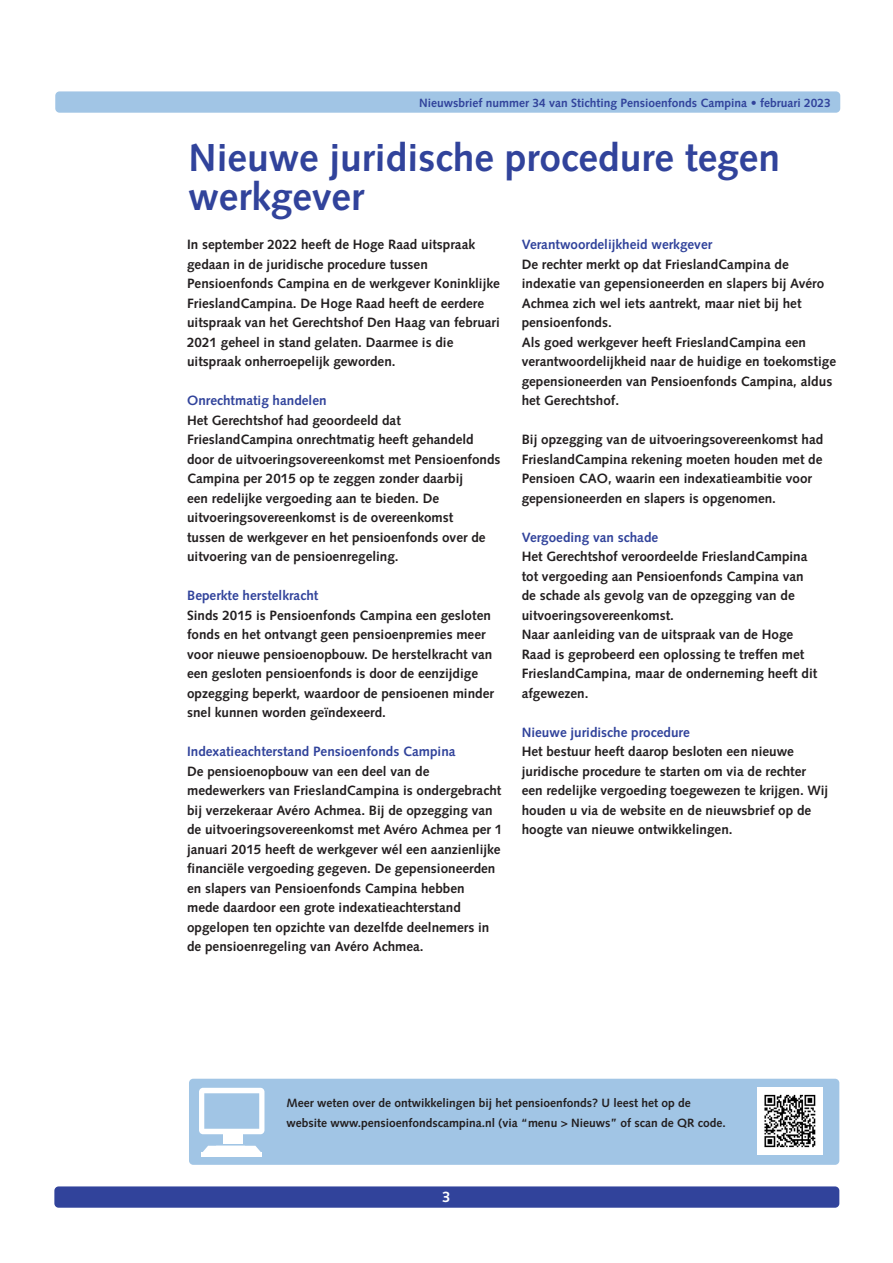
<style>
.page{position:relative;width:893px;height:1263px;background:#fff}
.page>*{position:absolute;margin:0;border:0;box-sizing:border-box;transform-origin:0 0}
.Body{font:700 39px/39px "Syntax";color:#31439b}
.t1{font:700 15px "Syntax";color:#fff}
.Body-2{font:700 13.5px/19.5px "Syntax";color:#231f20}
.Subkop{font:700 13.5px/19.5px "Syntax";color:#231f20}
.Subkop-2{font:700 13.5px "Syntax";color:#31439b}
.t2{font:700 12px "Syntax";color:#231f20}
.t3{font:700 12px "Syntax";color:#31439b}
</style>
<div class="page">
<div style="left:54px;top:1186px;width:785px;height:22px;background:#31439b;border-radius:4px"></div>
<div style="left:55px;top:91px;width:785px;height:22px;background:#a1c5e5;border-radius:4px"></div>
<div style="left:189px;top:1079px;width:650px;height:86px;background:#a1c5e5;border-radius:4px"></div>
<svg style="left:199px;top:1088px;width:65px;height:46px"></svg>
<div style="left:223px;top:1131px;width:20px;height:12px;background:#fff"></div>
<svg style="left:203px;top:1146px;width:58px;height:6px"></svg>
<div style="left:202px;top:1152px;width:60px;height:5px;background:#fff"></div>
<img style="left:757px;top:1087px;width:65px;height:68px">
<p class="t3" style="left:419px;top:96px;width:413px">Nieuwsbrief nummer 34 van Stichting Pensioenfonds Campina • februari 2023</p>
<p class="Body" style="left:189px;top:138px;width:593px">Nieuwe juridische procedure tegen werkgever</p>
<p class="Subkop" style="left:187px;top:235px;width:290px">In september 2022 heeft de Hoge Raad uitspraak gedaan in de juridische procedure tussen</p>
<p class="Subkop" style="left:187px;top:274px;width:314px">Pensioenfonds Campina en de werkgever Koninklijke FrieslandCampina. De Hoge Raad heeft de eerdere uitspraak van het Gerechtshof Den Haag van februari 2021 geheel in stand gelaten. Daarmee is die</p>
<p class="Subkop" style="left:187px;top:352px;width:210px">uitspraak onherroepelijk geworden.</p>
<p class="Subkop-2" style="left:187px;top:393px;width:141px">Onrechtmatig handelen</p>
<p class="Body-2" style="left:187px;top:410px;width:315px">Het Gerechtshof had geoordeeld dat FrieslandCampina onrechtmatig heeft gehandeld door de uitvoeringsovereenkomst met Pensioenfonds Campina per 2015 op te zeggen zonder daarbij<br>een redelijke vergoeding aan te bieden. De uitvoeringsovereenkomst is de overeenkomst<br>tussen de werkgever en het pensioenfonds over de uitvoering van de pensioenregeling.</p>
<p class="Subkop-2" style="left:187px;top:588px;width:133px">Beperkte herstelkracht</p>
<p class="Body-2" style="left:187px;top:605px;width:308px">Sinds 2015 is Pensioenfonds Campina een gesloten fonds en het ontvangt geen pensioenpremies meer voor nieuwe pensioenopbouw. De herstelkracht van een gesloten pensioenfonds is door de eenzijdige opzegging beperkt, waardoor de pensioenen minder snel kunnen worden geïndexeerd.</p>
<p class="Subkop-2" style="left:187px;top:744px;width:270px">Indexatieachterstand Pensioenfonds Campina</p>
<p class="Body-2" style="left:187px;top:761px;width:317px">De pensioenopbouw van een deel van de medewerkers van FrieslandCampina is ondergebracht bij verzekeraar Avéro Achmea. Bij de opzegging van de uitvoeringsovereenkomst met Avéro Achmea per 1 januari 2015 heeft de werkgever wél een aanzienlijke financiële vergoeding gegeven. De gepensioneerden en slapers van Pensioenfonds Campina hebben<br>mede daardoor een grote indexatieachterstand opgelopen ten opzichte van dezelfde deelnemers in de pensioenregeling van Avéro Achmea.</p>
<p class="Subkop-2" style="left:522px;top:237px;width:192px">Verantwoordelijkheid werkgever</p>
<p class="Body-2" style="left:522px;top:254px;width:304px">De rechter merkt op dat FrieslandCampina de indexatie van gepensioneerden en slapers bij Avéro Achmea zich wel iets aantrekt, maar niet bij het pensioenfonds.</p>
<p class="Body-2" style="left:522px;top:332px;width:316px">Als goed werkgever heeft FrieslandCampina een verantwoordelijkheid naar de huidige en toekomstige gepensioneerden van Pensioenfonds Campina, aldus het Gerechtshof.</p>
<p class="Body-2" style="left:522px;top:430px;width:303px">Bij opzegging van de uitvoeringsovereenkomst had FrieslandCampina rekening moeten houden met de Pensioen CAO, waarin een indexatieambitie voor gepensioneerden en slapers is opgenomen.</p>
<p class="Subkop-2" style="left:522px;top:529px;width:138px">Vergoeding van schade</p>
<p class="Body-2" style="left:522px;top:547px;width:287px">Het Gerechtshof veroordeelde FrieslandCampina tot vergoeding aan Pensioenfonds Campina van de schade als gevolg van de opzegging van de uitvoeringsovereenkomst.</p>
<p class="Body-2" style="left:522px;top:625px;width:297px">Naar aanleiding van de uitspraak van de Hoge Raad is geprobeerd een oplossing te treffen met FrieslandCampina, maar de onderneming heeft dit afgewezen.</p>
<p class="Subkop-2" style="left:522px;top:724px;width:170px">Nieuwe juridische procedure</p>
<p class="Body-2" style="left:522px;top:742px;width:308px">Het bestuur heeft daarop besloten een nieuwe juridische procedure te starten om via de rechter een redelijke vergoeding toegewezen te krijgen. Wij houden u via de website en de nieuwsbrief op de hoogte van nieuwe ontwikkelingen.</p>
<p class="t2" style="left:287px;top:1096px;width:406px">Meer weten over de ontwikkelingen bij het pensioenfonds? U leest het op de</p>
<p class="t2" style="left:287px;top:1115px;width:441px">website www.pensioenfondscampina.nl (via “menu &gt; Nieuws” of scan de QR code.</p>
<p class="t1" style="left:442px;top:1188px;width:10px">3</p>
</div>
